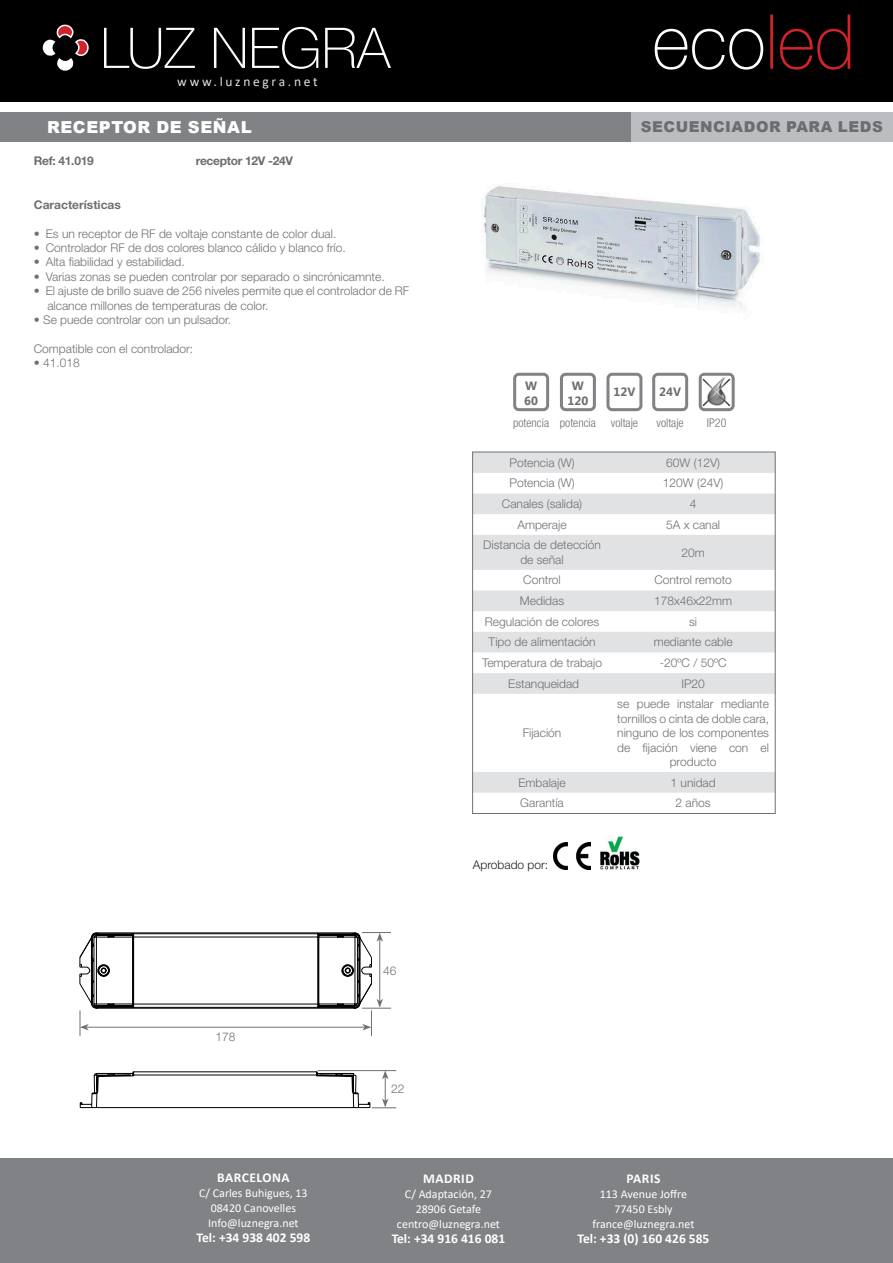
<style>
.page{position:relative;width:893px;height:1263px;background:#fff}
.page>*{position:absolute;margin:0;border:0;box-sizing:border-box;transform-origin:0 0}
.t1{font:900 16.5px "Arial";letter-spacing:.035em;color:#fff}
.t2{font:900 15px "Arial";letter-spacing:.035em;color:#6c6d70}
.t3{font:700 13.5px "Calibri";color:#fff}
.t4{font:13.5px "Calibri";letter-spacing:.2em;color:#e1e2e4}
.t5{font:700 13.5px "Calibri";letter-spacing:.04em;color:#fff}
.t6{font:300 12px/14.4px "Helvetica Neue LT Std";color:#6f7073;text-align:center}
.t7{font:12px "Calibri";color:#fff}
.TEXTO_CATÁLOGO{font:300 condensed 12px "Helvetica Neue LT Std";color:#6f7073}
.TXT_France_BASE_GRIS{font:700 12px "Helvetica Neue LT Std";color:#6f7073}
.TXT_France_BASE_GRIS-2{font:700 12px "Helvetica Neue LT Std";letter-spacing:-.025em;color:#6c6d70}
.TEXTO_CATÁLOGO-2{font:700 12px "Khmer UI";color:#6c6d70}
.t8{font:300 12px "Helvetica Neue LT Std";color:#231f20}
.s1{color:#6c6d70}
</style>
<div class="page">
<div style="left:0;top:0;width:893px;height:102px;background:#000"></div>
<svg style="left:43px;top:24px;width:46px;height:47px"></svg>
<svg style="left:104px;top:27px;width:287px;height:42px"></svg>
<svg style="left:770px;top:15px;width:80px;height:55px"></svg>
<svg style="left:655px;top:29px;width:108px;height:41px"></svg>
<svg style="left:474px;top:454px;width:299px;height:339px"></svg>
<div style="left:472px;top:452px;width:303px;height:362px;border:1px solid #6f7073"></div>
<img style="left:553px;top:843px;width:37px;height:26px">
<img style="left:600px;top:836px;width:39px;height:33px">
<div style="left:560px;top:373px;width:36px;height:38px;border:3px solid #808285;border-radius:4px"></div>
<div style="left:513px;top:373px;width:36px;height:38px;border:3px solid #808285;border-radius:4px"></div>
<div style="left:606px;top:373px;width:36px;height:38px;border:3px solid #808285;border-radius:4px"></div>
<div style="left:652px;top:373px;width:36px;height:38px;border:3px solid #808285;border-radius:4px"></div>
<div style="left:699px;top:373px;width:36px;height:38px;border:3px solid #808285;border-radius:4px"></div>
<img style="left:702px;top:383px;width:1px;height:18px">
<img style="left:703px;top:377px;width:27px;height:30px">
<svg style="left:79px;top:932px;width:312px;height:104px"></svg>
<svg style="left:80px;top:1070px;width:316px;height:38px"></svg>
<img style="left:483px;top:186px;width:277px;height:122px">
<div style="left:631px;top:112px;width:262px;height:30px;background:#bcbdc0"></div>
<div style="left:0;top:112px;width:631px;height:30px;background:#808285"></div>
<div style="left:0;top:1159px;width:893px;height:104px;background:#808285"></div>
<p class="t4" style="left:177px;top:73px;width:142px">www.luznegra.net</p>
<p class="t1" style="left:47px;top:115px;width:206px">RECEPTOR DE SEÑAL</p>
<p class="t2" style="left:641px;top:116px;width:244px">SECUENCIADOR PARA LEDS</p>
<p class="TXT_France_BASE_GRIS" style="left:34px;top:153px;width:61px"><span class="s1">Ref:</span> 41.019</p>
<p class="TXT_France_BASE_GRIS-2" style="left:196px;top:153px;width:99px">receptor 12V -24V</p>
<p class="TXT_France_BASE_GRIS" style="left:34px;top:197px;width:89px">Características</p>
<p class="t6" style="left:34px;top:226px;width:304px">• Es un receptor de RF de voltaje constante de color dual.</p>
<p class="t6" style="left:34px;top:240px;width:313px">• Controlador RF de dos colores blanco cálido y blanco frío.</p>
<p class="t6" style="left:34px;top:255px;width:152px">• Alta fiabilidad y estabilidad.</p>
<p class="t6" style="left:34px;top:269px;width:352px">• Varias zonas se pueden controlar por separado o sincrónicamnte.</p>
<p class="t6" style="left:47px;top:283px;width:363px;text-align:left;text-indent:-14px">• El ajuste de brillo suave de 256 niveles permite que el controlador de RF alcance millones de temperaturas de color.</p>
<p class="t6" style="left:34px;top:312px;width:199px">• Se puede controlar con un pulsador.</p>
<p class="t6" style="left:34px;top:341px;width:161px">Compatible con el controlador:</p>
<p class="t6" style="left:34px;top:355px;width:48px">• 41.018</p>
<p class="t6" style="left:216px;top:1030px;width:22px">178</p>
<p class="t6" style="left:383px;top:963px;width:15px">46</p>
<p class="t6" style="left:391px;top:1081px;width:15px">22</p>
<p class="TEXTO_CATÁLOGO-2" style="left:525px;top:379px;width:14px">W</p>
<p class="TEXTO_CATÁLOGO-2" style="left:524px;top:394px;width:15px">60</p>
<p class="TEXTO_CATÁLOGO-2" style="left:572px;top:379px;width:14px">W</p>
<p class="TEXTO_CATÁLOGO-2" style="left:568px;top:394px;width:22px">120</p>
<p class="TEXTO_CATÁLOGO-2" style="left:614px;top:385px;width:23px">12V</p>
<p class="TEXTO_CATÁLOGO-2" style="left:659px;top:385px;width:23px">24V</p>
<p class="TEXTO_CATÁLOGO" style="left:513px;top:416px;width:37px">potencia</p>
<p class="TEXTO_CATÁLOGO" style="left:560px;top:416px;width:37px">potencia</p>
<p class="TEXTO_CATÁLOGO" style="left:611px;top:416px;width:29px">voltaje</p>
<p class="TEXTO_CATÁLOGO" style="left:657px;top:416px;width:29px">voltaje</p>
<p class="TEXTO_CATÁLOGO" style="left:707px;top:416px;width:21px">IP20</p>
<p class="t6" style="left:509px;top:455px;width:67px">Potencia (W)</p>
<p class="t6" style="left:666px;top:455px;width:55px">60W (12V)</p>
<p class="t6" style="left:509px;top:476px;width:67px">Potencia (W)</p>
<p class="t6" style="left:663px;top:476px;width:62px">120W (24V)</p>
<p class="t6" style="left:502px;top:496px;width:82px">Canales (salida)</p>
<p class="t6" style="left:690px;top:496px;width:8px">4</p>
<p class="t6" style="left:517px;top:517px;width:51px">Amperaje</p>
<p class="t6" style="left:666px;top:517px;width:56px">5A x canal</p>
<p class="t6" style="left:483px;top:538px;width:119px">Distancia de detección de señal</p>
<p class="t6" style="left:681px;top:545px;width:25px">20m</p>
<p class="t6" style="left:523px;top:573px;width:39px">Control</p>
<p class="t6" style="left:654px;top:573px;width:79px">Control remoto</p>
<p class="t6" style="left:520px;top:593px;width:46px">Medidas</p>
<p class="t6" style="left:654px;top:593px;width:80px">178x46x22mm</p>
<p class="t6" style="left:485px;top:614px;width:116px">Regulación de colores</p>
<p class="t6" style="left:689px;top:614px;width:9px">si</p>
<p class="t6" style="left:488px;top:635px;width:109px">Tipo de alimentación</p>
<p class="t6" style="left:654px;top:635px;width:80px">mediante cable</p>
<p class="t6" style="left:482px;top:655px;width:122px">Temperatura de trabajo</p>
<p class="t6" style="left:660px;top:655px;width:68px">-20ºC / 50ºC</p>
<p class="t6" style="left:508px;top:676px;width:72px">Estanqueidad</p>
<p class="t6" style="left:681px;top:676px;width:25px">IP20</p>
<p class="t6" style="left:523px;top:725px;width:40px">Fijación</p>
<p class="t6" style="left:617px;top:697px;width:153px">se puede instalar mediante tornillos o cinta de doble cara, ninguno de los componentes de fijación viene con el producto</p>
<p class="t6" style="left:518px;top:775px;width:49px">Embalaje</p>
<p class="t6" style="left:671px;top:775px;width:47px">1 unidad</p>
<p class="t6" style="left:520px;top:795px;width:45px">Garantía</p>
<p class="t6" style="left:676px;top:795px;width:37px">2 años</p>
<p class="t8" style="left:473px;top:857px;width:77px">Aprobado por:</p>
<p class="t5" style="left:217px;top:1168px;width:74px">BARCELONA</p>
<p class="t7" style="left:199px;top:1184px;width:110px">C/ Carles Buhigues, 13</p>
<p class="t7" style="left:211px;top:1199px;width:87px">08420 Canovelles</p>
<p class="t7" style="left:208px;top:1214px;width:92px">Info@luznegra.net</p>
<p class="t3" style="left:197px;top:1228px;width:115px">Tel: +34 938 402 598</p>
<p class="t3" style="left:423px;top:1169px;width:52px">MADRID</p>
<p class="t7" style="left:405px;top:1185px;width:88px">C/ Adaptación, 27</p>
<p class="t7" style="left:416px;top:1200px;width:67px">28906 Getafe</p>
<p class="t7" style="left:397px;top:1215px;width:104px">centro@luznegra.net</p>
<p class="t3" style="left:392px;top:1229px;width:115px">Tel: +34 916 416 081</p>
<p class="t3" style="left:626px;top:1169px;width:36px">PARIS</p>
<p class="t7" style="left:600px;top:1185px;width:89px">113 Avenue Joffre</p>
<p class="t7" style="left:614px;top:1200px;width:60px">77450 Esbly</p>
<p class="t7" style="left:592px;top:1215px;width:104px">france@luznegra.net</p>
<p class="t3" style="left:577px;top:1229px;width:133px">Tel: +33 (0) 160 426 585</p>
</div>
